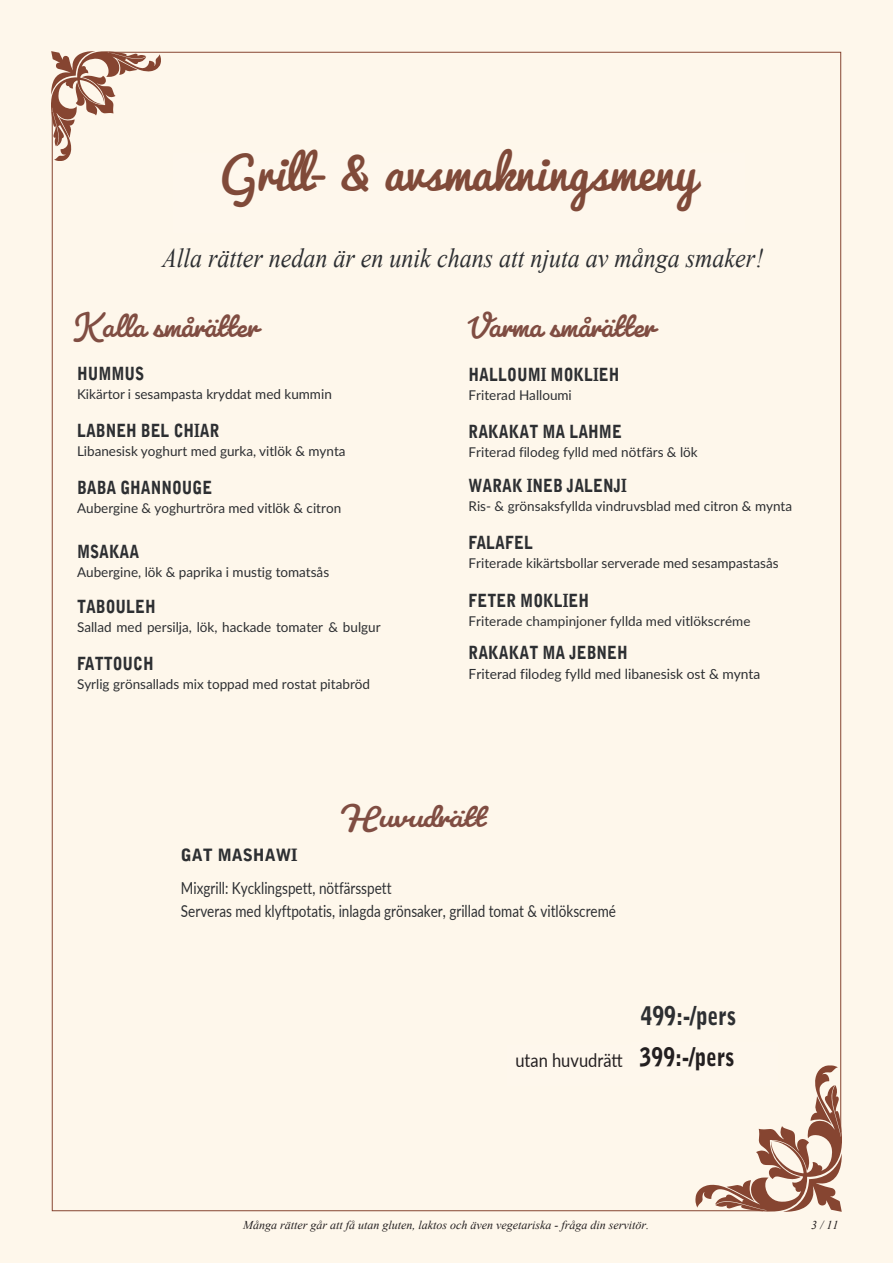
<style>
.page{position:relative;width:893px;height:1263px;background:#fef7eb}
.page>*{position:absolute;margin:0;border:0;box-sizing:border-box;transform-origin:0 0}
.t1{font:700 249.15px "Pacifico";color:#804d42}
.t2{font:700 60px "Pacifico";color:#804d42}
.t3{font:45px "Pacifico";color:#804a39}
.t4{font:700 36px "Pacifico";color:#804d42}
.t5{font:700 33.75px "Pacifico";color:#804d42;scale:1.18 1}
.t6{font:italic 27px "Times New Roman";color:#2d2f32;scale:.89 1}
.t7{font:900 25.5px "Bell Gothic";color:#2d2f32;scale:.83 1}
.t8{font:900 25.2px "Bell Gothic";color:#231f20;scale:.83 1}
.t9{font:18.75px "Lato";color:#231f20;scale:.88 1}
.t10{font:900 18px "Bell Gothic";color:#2d2f32;scale:.82 1}
.t11{font:18px "Arial";color:#2d2f32;scale:.83 1}
.t12{font:900 16.95px "Bell Gothic";color:#2d2f32}
.t13{font:16.5px/23.1px "Lato";color:#2d2f32;scale:.82 1}
.t14{font:13.95px "Lato";color:#2d2f32}
.t15{font:13.5px "Lato";color:#2d2f32}
.t16{font:italic 12px "Times New Roman";color:#231f20}
.s1{font-style:inherit}
</style>
<div class="page">
<svg style="left:51px;top:51px;width:110px;height:110px"></svg>
<svg style="left:695px;top:1065px;width:147px;height:147px"></svg>
<div style="left:631px;top:1042px;width:147px;height:43px;background:#fef7ec"></div>
<h3 class="t3" style="left:220px;top:134px;width:478px">Grill- &amp; avsmakningsmeny</h3>
<h2 class="t2" style="left:247px;top:138px;width:445px">grill - avsmakningsmeny</h2>
<h3 class="t6" style="left:162px;top:239px;width:677px">Alla rätter nedan <span class="s1">är</span> en unik chans att njuta av många smaker!</h3>
<h1 class="t1" style="left:251px;top:133px;width:437px">Sand</h1>
<h3 class="t4" style="left:77px;top:304px;width:182px">Kalla smårätter</h3>
<h3 class="t10" style="left:77px;top:363px;width:83px">HUMMUS</h3>
<p class="t15" style="left:77px;top:385px;width:256px">Kikärtor i sesampasta kryddat med kummin</p>
<h3 class="t10" style="left:77px;top:420px;width:175px">LABNEH BEL CHIAR</h3>
<p class="t15" style="left:77px;top:441px;width:270px">Libanesisk yoghurt med gurka, vitlök &amp; mynta</p>
<h3 class="t10" style="left:77px;top:477px;width:166px">BABA GHANNOUGE</h3>
<p class="t15" style="left:77px;top:499px;width:266px">Aubergine &amp; yoghurtröra med vitlök &amp; citron</p>
<h3 class="t10" style="left:77px;top:541px;width:78px">MSAKAA</h3>
<p class="t15" style="left:77px;top:562px;width:254px">Aubergine, lök &amp; paprika i mustig tomatsås</p>
<h3 class="t10" style="left:77px;top:596px;width:98px">TABOULEH</h3>
<p class="t15" style="left:77px;top:618px;width:305px">Sallad med persilja, lök, hackade tomater &amp; bulgur</p>
<h3 class="t10" style="left:77px;top:653px;width:95px">FATTOUCH</h3>
<p class="t15" style="left:77px;top:674px;width:295px">Syrlig grönsallads mix toppad med rostat pitabröd</p>
<h3 class="t4" style="left:469px;top:304px;width:187px">Varma smårätter</h3>
<h3 class="t10" style="left:469px;top:364px;width:185px">HALLOUMI MOKLIEH</h3>
<p class="t15" style="left:469px;top:385px;width:105px">Friterad Hallo<span class="s1">u</span>mi</p>
<h3 class="t10" style="left:469px;top:421px;width:188px">RAKAKAT MA LAHME</h3>
<p class="t15" style="left:469px;top:443px;width:231px">Friterad filodeg fylld med nötfärs &amp; lök</p>
<h3 class="t10" style="left:469px;top:475px;width:194px">WARAK INEB JALENJI</h3>
<p class="t15" style="left:469px;top:497px;width:325px">Ris- &amp; grönsaksfyllda vindruvsblad med citron &amp; mynta</p>
<h3 class="t10" style="left:469px;top:532px;width:80px">FALAFEL</h3>
<p class="t15" style="left:469px;top:554px;width:311px">Friterade kikärtsb<span class="s1">o</span>llar serverade med sesampastasås</p>
<h3 class="t10" style="left:469px;top:590px;width:148px">FETER MOKLIEH</h3>
<p class="t15" style="left:469px;top:611px;width:283px">Friterade champinjoner fyllda med vitlökscréme</p>
<h3 class="t10" style="left:469px;top:642px;width:195px">RAKAKAT MA JEBNEH</h3>
<p class="t14" style="left:469px;top:663px;width:293px">Friterad filodeg fylld med libanesisk ost &amp; mynta</p>
<h3 class="t5" style="left:345px;top:796px;width:120px">Huvudrätt</h3>
<p class="t12" style="left:181px;top:845px;width:118px">GAT MASHAWI</p>
<p class="t13" style="left:181px;top:876px;width:532px">Mixgrill: Kycklingspett, nötfärsspett<br>Serveras med klyftpotatis, inlagda grönsaker, grillad tomat &amp; vitlökscremé</p>
<h3 class="t7" style="left:641px;top:1000px;width:117px">499:-/pers</h3>
<h3 class="t7" style="left:641px;top:1042px;width:116px">399/:-pers</h3>
<h3 class="t11" style="left:533px;top:1047px;width:117px">utan huvudrätt</h3>
<h3 class="t8" style="left:663px;top:1042px;width:87px">9:-/ s</h3>
<h3 class="t9" style="left:515px;top:1047px;width:123px">utan huvudrätt</h3>
<p class="t16" style="left:243px;top:1217px;width:407px">Många rätter går att få utan gluten, laktos och även vegetariska - fråga din servitör.</p>
<p class="t16" style="left:811px;top:1217px;width:29px">3 / 11</p>
</div>
